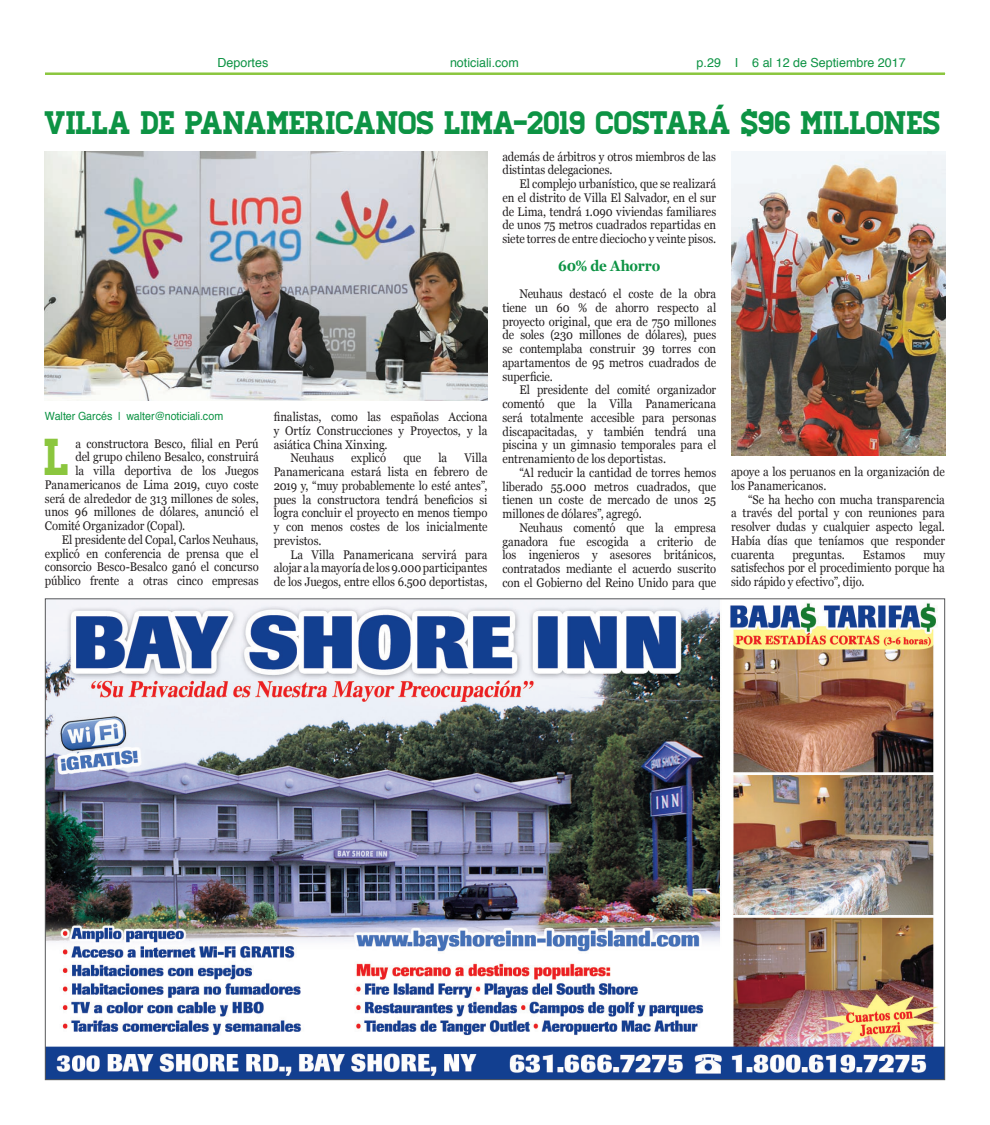
<style>
.page{position:relative;width:990px;height:1125px;background:#fff}
.page>*{position:absolute;margin:0;border:0;box-sizing:border-box;transform-origin:0 0}
.t1{font:51.75px "Homestead";color:#8bc63e;scale:.9 1}
.t2{font:32.5px "Homestead";letter-spacing:-.015em;color:#0d9344;scale:.93 1}
.t3{font:700 15px "Georgia";letter-spacing:-.015em;color:#0d9344;scale:.9 1}
.t4{font:12.5px/13.8px "Georgia";letter-spacing:-.005em;color:#231f20;text-align:justify;scale:.9 1}
.t5{font:12.5px "Helvetica";color:#0d9344}
.t6{font:11.25px "Helvetica";color:#0d9344;scale:.95 1}
</style>
<div class="page">
<hr style="left:45px;top:72px;width:900px;height:3px;background:#8bc63e">
<img style="left:47px;top:600px;width:896px;height:478px">
<img style="left:45px;top:151px;width:443px;height:250px">
<img style="left:731px;top:151px;width:214px;height:304px">
<p class="t5" style="left:218px;top:53px;width:52px">Deportes</p>
<p class="t5" style="left:450px;top:53px;width:70px">noticiali.com</p>
<p class="t5" style="left:697px;top:53px;width:211px">p.29 I 6 al 12 de Septiembre 2017</p>
<h2 class="t2" style="left:45px;top:104px;width:965px">VILLA DE PANAMERICANOS LIMA-2019 COSTARÁ $96 MILLONES</h2>
<p class="t6" style="left:45px;top:408px;width:189px">Walter Garcés | walter@noticiali.com</p>
<h1 class="t1" style="left:45px;top:427px;width:30px">L</h1>
<p class="t4" style="left:75px;top:436px;width:205px">a constructora Besco, filial en Perú</p>
<p class="t4" style="left:75px;top:450px;width:205px">del grupo chileno Besalco, construirá</p>
<p class="t4" style="left:75px;top:463px;width:205px">la villa deportiva de los Juegos</p>
<p class="t4" style="left:45px;top:477px;width:239px">Panamericanos de Lima 2019, cuyo coste</p>
<p class="t4" style="left:45px;top:491px;width:239px">será de alrededor de 313 millones de soles,</p>
<p class="t4" style="left:45px;top:505px;width:239px">unos 96 millones de dólares, anunció el</p>
<p class="t4" style="left:45px;top:518px;width:157px">Comité Organizador (Copal).</p>
<p class="t4" style="left:62px;top:532px;width:220px">El presidente del Copal, Carlos Neuhaus,</p>
<p class="t4" style="left:45px;top:546px;width:239px">explicó en conferencia de prensa que el</p>
<p class="t4" style="left:45px;top:560px;width:239px">consorcio Besco-Besalco ganó el concurso</p>
<p class="t4" style="left:45px;top:573px;width:239px">público frente a otras cinco empresas</p>
<p class="t4" style="left:274px;top:410px;width:239px">finalistas, como las españolas Acciona</p>
<p class="t4" style="left:274px;top:423px;width:239px">y Ortíz Construcciones y Proyectos, y la</p>
<p class="t4" style="left:274px;top:437px;width:128px">asiática China Xinxing.</p>
<p class="t4" style="left:291px;top:451px;width:50px">Neuhaus</p>
<p class="t4" style="left:351px;top:451px;width:40px">explicó</p>
<p class="t4" style="left:403px;top:451px;width:21px">que</p>
<p class="t4" style="left:438px;top:451px;width:11px">la</p>
<p class="t4" style="left:274px;top:451px;width:239px;text-indent:191px">Villa Panamericana estará lista en febrero de 2019 y, “muy probablemente lo esté antes”, pues la constructora tendrá beneficios si logra concluir el proyecto en menos tiempo y con menos costes de los inicialmente previstos.</p>
<p class="t4" style="left:274px;top:547px;width:239px;text-indent:17px">La Villa Panamericana servirá para alojar a la mayoría de los 9.000 participantes de los Juegos, entre ellos 6.500 deportistas,</p>
<p class="t4" style="left:502px;top:149px;width:239px">además de árbitros y otros miembros de las distintas delegaciones.</p>
<p class="t4" style="left:502px;top:177px;width:239px;text-indent:17px">El complejo urbanístico, que se realizará en el distrito de Villa El Salvador, en el sur de Lima, tendrá 1.090 viviendas familiares de unos 75 metros cuadrados repartidas en siete torres de entre dieciocho y veinte pisos.</p>
<p class="t3" style="left:558px;top:254px;width:115px">60% de Ahorro</p>
<p class="t4" style="left:502px;top:287px;width:239px;text-indent:17px">Neuhaus destacó el coste de la obra tiene un 60 % de ahorro respecto al proyecto original, que era de 750 millones de soles (230 millones de dólares), pues se contemplaba construir 39 torres con apartamentos de 95 metros cuadrados de superficie.</p>
<p class="t4" style="left:502px;top:383px;width:239px;text-indent:17px">El presidente del comité organizador comentó que la Villa Panamericana será totalmente accesible para personas discapacitadas, y también tendrá una piscina y un gimnasio temporales para el entrenamiento de los deportistas.</p>
<p class="t4" style="left:502px;top:465px;width:239px;text-indent:17px">“Al reducir la cantidad de torres hemos liberado 55.000 metros cuadrados, que tienen un coste de mercado de unos 25 millones de dólares”, agregó.</p>
<p class="t4" style="left:502px;top:520px;width:239px;text-indent:17px">Neuhaus comentó que la empresa ganadora fue escogida a criterio de los ingenieros y asesores británicos, contratados mediante el acuerdo suscrito con el Gobierno del Reino Unido para que</p>
<p class="t4" style="left:731px;top:464px;width:239px">apoye a los peruanos en la organización de los Panamericanos.</p>
<p class="t4" style="left:731px;top:492px;width:239px;text-indent:17px">“Se ha hecho con mucha transparencia a través del portal y con reuniones para resolver dudas y cualquier aspecto legal.<br>Había días que teníamos que responder cuarenta</p>
<p class="t4" style="left:792px;top:547px;width:60px">preguntas.</p>
<p class="t4" style="left:863px;top:547px;width:49px">Estamos</p>
<p class="t4" style="left:731px;top:547px;width:239px;text-indent:192px">muy satisfechos por el procedimiento porque ha sido rápido y efectivo”, dijo.</p>
</div>
